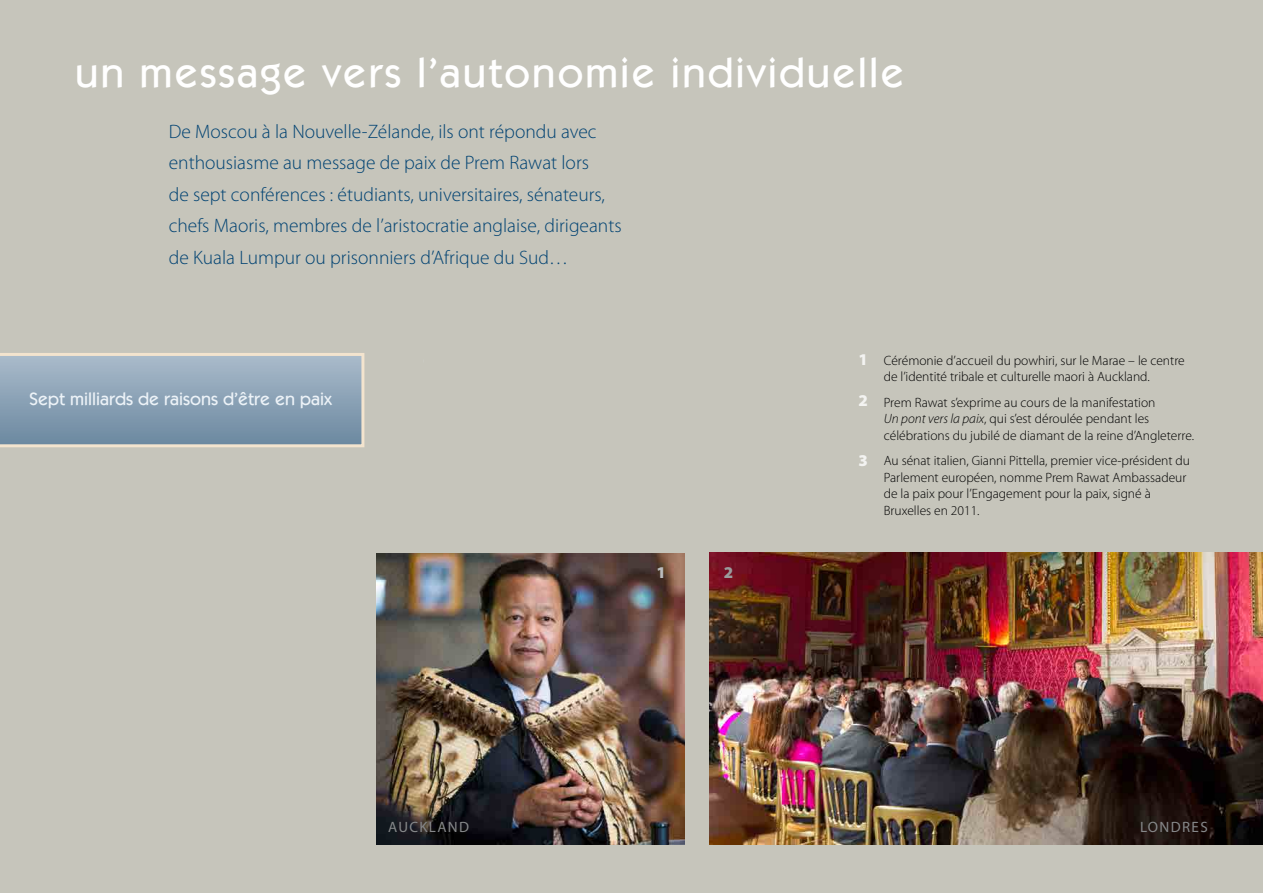
<style>
.page{position:relative;width:1263px;height:893px;background:#c6c5bb}
.page>*{position:absolute;margin:0;border:0;box-sizing:border-box;transform-origin:0 0}
.t1{font:500 42px "Itc Kabel";letter-spacing:.05em;color:#fff}
.t2{font:300 19.5px/31.5px "Myriad Pro";color:#004272}
.t3{font:500 18px "Itc Kabel";color:#ecf2f7}
.t4{font:900 16.5px "Myriad Pro";color:#f3f3f1}
.t5{font:900 16.5px "Myriad Pro";color:#9a9c9d}
.t6{font:900 16.5px "Myriad Pro";color:#bbbdbe}
.t7{font:15px "Myriad Pro";letter-spacing:.09em;color:#86888a}
.t8{font:300 13.5px/16.5px "Myriad Pro";color:#000}
.s1{font-style:italic}
</style>
<div class="page">
<svg style="left:0;top:353px;width:364px;height:94px;background:#90a5b6"></svg>
<img style="left:709px;top:553px;width:554px;height:292px">
<img style="left:376px;top:553px;width:309px;height:292px">
<h1 class="t1" style="left:75px;top:47px;width:830px">un message vers l’autonomie individuelle</h1>
<p class="t2" style="left:169px;top:116px;width:454px">De Moscou à la Nouvelle-Zélande, ils ont répondu avec enthousiasme au message de paix de Prem Rawat lors<br>de sept conférences : étudiants, universitaires, sénateurs, chefs Maoris, membres de l’aristocratie anglaise, dirigeants de Kuala Lumpur ou prisonniers d’Afrique du Sud…</p>
<h3 class="t3" style="left:29px;top:388px;width:305px">Sept milliards de raisons d’être en paix</h3>
<p class="t6" style="left:656px;top:563px;width:11px">1</p>
<p class="t5" style="left:724px;top:563px;width:11px">2</p>
<p class="t7" style="left:388px;top:817px;width:82px">AUCKLAND</p>
<p class="t4" style="left:858px;top:350px;width:11px">1</p>
<p class="t4" style="left:858px;top:391px;width:11px">2</p>
<p class="t4" style="left:858px;top:451px;width:11px">3</p>
<p class="t8" style="left:884px;top:352px;width:302px">Cérémonie d’accueil du powhiri, sur le Marae – le centre de l’identité tribale et culturelle maori à Auckland.</p>
<p class="t8" style="left:884px;top:394px;width:312px">Prem Rawat s’exprime au cours de la manifestation<br><span class="s1">Un pont vers la paix</span>, qui s’est déroulée pendant les célébrations du jubilé de diamant de la reine d’Angleterre.</p>
<p class="t8" style="left:884px;top:453px;width:308px">Au sénat italien, Gianni Pittella, premier vice-président du Parlement européen, nomme Prem Rawat Ambassadeur de la paix pour l’Engagement pour la paix, signé à Bruxelles en 2011.</p>
<p class="t7" style="left:1140px;top:817px;width:69px">LONDRES</p>
</div>
